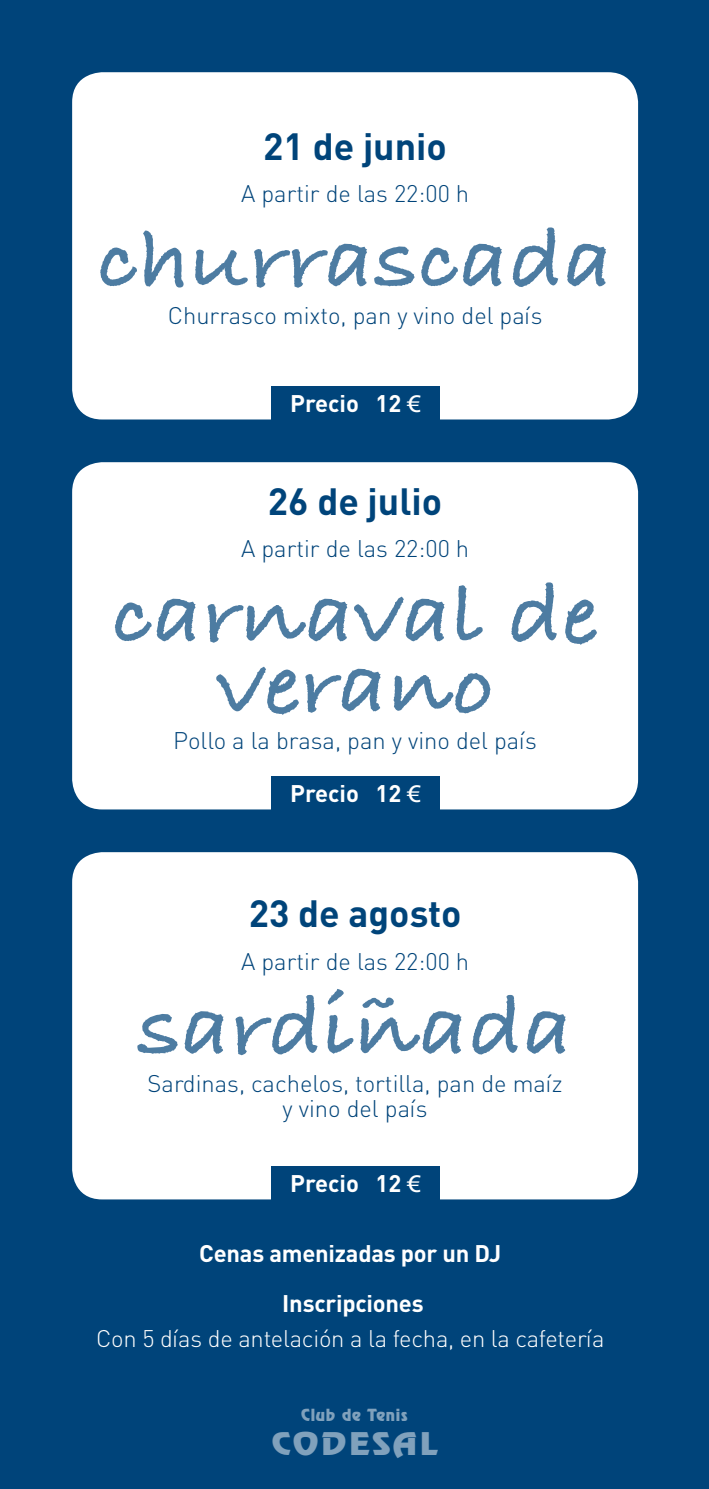
<style>
.page{position:relative;width:709px;height:1489px;background:#fff}
.page>*{position:absolute;margin:0;border:0;box-sizing:border-box;transform-origin:0 0}
.t1{font:87.5px/70px "Bradley Hand ITCTT Bold";color:#4d7ca2;text-align:center;scale:1.1 1}
.t2{font:700 37.5px "DIN";color:#00447a}
.t3{font:28px "Revue Std";letter-spacing:.08em;color:#80a1bc;scale:1.15 1}
.t4{font:300 23.75px/25px "DIN";color:#00447a;text-align:center}
.t5{font:700 23.75px/49.8px "DIN";letter-spacing:-.01em;color:#fff;text-align:center}
.t6{font:300 23.75px "DIN";letter-spacing:-.01em;color:#fff}
.t7{font:15px "Revue Std";letter-spacing:.05em;color:#80a1bc}
.s1{font-family:"Frutiger LT Std";font-weight:400}
</style>
<div class="page">
<div style="left:0;top:0;width:709px;height:1488px;background:#00447a"></div>
<div style="left:72px;top:462px;width:566px;height:347px;background:#fff;border-radius:30px"></div>
<div style="left:271px;top:776px;width:168px;height:33px;background:#00447a"></div>
<div style="left:72px;top:72px;width:566px;height:347px;background:#fff;border-radius:30px"></div>
<div style="left:271px;top:386px;width:168px;height:33px;background:#00447a"></div>
<div style="left:72px;top:852px;width:566px;height:347px;background:#fff;border-radius:30px"></div>
<div style="left:271px;top:1166px;width:168px;height:33px;background:#00447a"></div>
<h2 class="t2" style="left:263px;top:122px;width:185px">21 de junio</h2>
<p class="t4" style="left:241px;top:181px;width:230px">A partir de las 22:00 h</p>
<h1 class="t1" style="left:97px;top:222px;width:471px">churrascada</h1>
<p class="t4" style="left:168px;top:303px;width:376px">Churrasco mixto, pan y vino del país</p>
<p class="t5" style="left:290px;top:378px;width:131px">Precio 12 <span class="s1">€</span></p>
<h2 class="t2" style="left:268px;top:476px;width:176px">26 de julio</h2>
<p class="t4" style="left:241px;top:536px;width:230px">A partir de las 22:00 h</p>
<h1 class="t1" style="left:112px;top:576px;width:444px">carnaval de verano</h1>
<p class="t4" style="left:173px;top:727px;width:365px">Pollo a la brasa, pan y vino del país</p>
<p class="t5" style="left:290px;top:767px;width:131px">Precio 12 <span class="s1">€</span></p>
<h2 class="t2" style="left:249px;top:889px;width:214px">23 de agosto</h2>
<p class="t4" style="left:241px;top:948px;width:230px">A partir de las 22:00 h</p>
<h1 class="t1" style="left:137px;top:989px;width:397px">sardiñada</h1>
<p class="t4" style="left:148px;top:1070px;width:416px">Sardinas, cachelos, tortilla, pan de maíz y vino del país</p>
<p class="t5" style="left:290px;top:1157px;width:131px">Precio 12 <span class="s1">€</span></p>
<p class="t5" style="left:199px;top:1227px;width:304px">Cenas amenizadas por un DJ<br>Inscripciones</p>
<p class="t6" style="left:96px;top:1323px;width:510px">Con 5 días de antelación a la fecha, en la cafetería</p>
<p class="t7" style="left:301px;top:1404px;width:108px">Club de Tenis</p>
<p class="t3" style="left:272px;top:1424px;width:145px">CODESAL</p>
</div>
